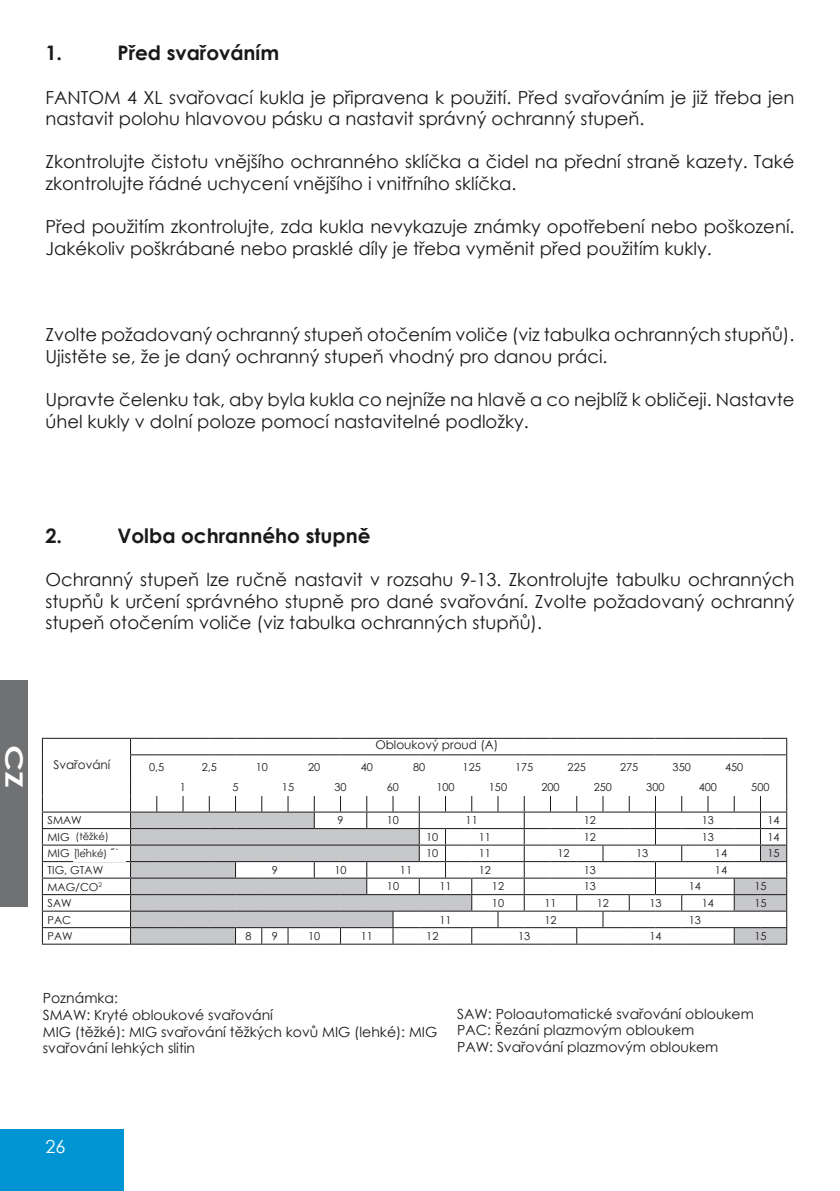
<style>
.page{position:relative;width:840px;height:1191px;background:#fff}
.page>*{position:absolute;margin:0;border:0;box-sizing:border-box;transform-origin:0 0}
.t1{font:700 24px "Century Gothic";color:#fff;scale:1.4 1}
.t2{font:700 20px "Century Gothic";color:#1b181c}
.t3{font:18px/21.6px "Century Gothic";color:#1b181c}
.t4{font:18px "Century Gothic";color:#fff}
.t5{font:14px/16.8px "Century Gothic";color:#1b181c}
.t6{font:12px "Century Gothic";color:#1b181c}
.t7{font:11px "Century Gothic";color:#1b181c}
.t8{font:10px/17.4px "Century Gothic";color:#1b181c}
</style>
<div class="page">
<hr style="left:42px;top:738px;width:88px;height:1px;background:#1b181c">
<hr style="left:42px;top:811px;width:88px;height:1px;background:#1b181c">
<hr style="left:42px;top:828px;width:88px;height:1px;background:#1b181c">
<hr style="left:42px;top:844px;width:88px;height:1px;background:#1b181c">
<hr style="left:42px;top:861px;width:88px;height:1px;background:#1b181c">
<hr style="left:42px;top:877px;width:88px;height:1px;background:#1b181c">
<hr style="left:42px;top:894px;width:88px;height:1px;background:#1b181c">
<hr style="left:42px;top:910px;width:88px;height:1px;background:#1b181c">
<hr style="left:42px;top:927px;width:88px;height:1px;background:#1b181c">
<svg style="left:42px;top:739px;width:1px;height:204px"></svg>
<hr style="left:42px;top:943px;width:88px;height:1px;background:#1b181c">
<svg style="left:130px;top:738px;width:656px;height:206px"></svg>
<div style="left:375px;top:740px;width:324px;height:13px;background:#fff"></div>
<div style="left:0;top:1129px;width:123px;height:62px;background:#0094d2"></div>
<div style="left:0;top:680px;width:27px;height:227px;background:#707173"></div>
<p class="t2" style="left:45px;top:38px;width:18px">1.</p>
<p class="t2" style="left:117px;top:38px;width:163px">Před svařováním</p>
<p class="t3" style="left:45px;top:86px;width:750px">FANTOM 4 XL svařovací kukla je připravena k použití. Před svařováním je již třeba jen nastavit polohu hlavovou pásku a nastavit správný ochranný stupeň.</p>
<p class="t3" style="left:45px;top:151px;width:750px">Zkontrolujte čistotu vnějšího ochranného sklíčka a čidel na přední straně kazety. Také zkontrolujte řádné uchycení vnějšího i vnitřního sklíčka.</p>
<p class="t3" style="left:45px;top:216px;width:750px">Před použitím zkontrolujte, zda kukla nevykazuje známky opotřebení nebo poškození.<br>Jakékoliv poškrábané nebo prasklé díly je třeba vyměnit před použitím kukly.</p>
<p class="t3" style="left:45px;top:324px;width:750px">Zvolte požadovaný ochranný stupeň otočením voliče (viz tabulka ochranných stupňů).<br>Ujistěte se, že je daný ochranný stupeň vhodný pro danou práci.</p>
<p class="t3" style="left:45px;top:388px;width:750px">Upravte čelenku tak, aby byla kukla co nejníže na hlavě a co nejblíž k obličeji. Nastavte úhel kukly v dolní poloze pomocí nastavitelné podložky.</p>
<p class="t2" style="left:45px;top:520px;width:18px">2.</p>
<p class="t2" style="left:117px;top:520px;width:254px">Volba ochranného stupně</p>
<p class="t3" style="left:45px;top:568px;width:750px;text-align:justify">Ochranný stupeň lze ručně nastavit v rozsahu 9-13. Zkontrolujte tabulku ochranných stupňů k určení správného stupně pro dané svařování. Zvolte požadovaný ochranný stupeň otočením voliče (viz tabulka ochranných stupňů).</p>
<h1 class="t1" style="left:32px;top:744px;width:32px;rotate:90deg">CZ</h1>
<p class="t6" style="left:53px;top:756px;width:58px">Svařování</p>
<p class="t7" style="left:59px;top:761px;width:57px">Hegesztési</p>
<p class="t6" style="left:375px;top:736px;width:124px">Obloukový proud (A)</p>
<p class="t7" style="left:396px;top:739px;width:127px">Íváramerősség (Amper)</p>
<p class="t7" style="left:149px;top:759px;width:17px">0,5</p>
<p class="t7" style="left:201px;top:759px;width:17px">2,5</p>
<p class="t7" style="left:255px;top:759px;width:14px">10</p>
<p class="t7" style="left:308px;top:759px;width:14px">20</p>
<p class="t7" style="left:360px;top:759px;width:14px">40</p>
<p class="t7" style="left:413px;top:759px;width:14px">80</p>
<p class="t7" style="left:462px;top:759px;width:20px">125</p>
<p class="t7" style="left:515px;top:759px;width:20px">175</p>
<p class="t7" style="left:567px;top:759px;width:20px">225</p>
<p class="t7" style="left:619px;top:759px;width:20px">275</p>
<p class="t7" style="left:672px;top:759px;width:20px">350</p>
<p class="t7" style="left:724px;top:759px;width:20px">450</p>
<p class="t7" style="left:180px;top:779px;width:8px">1</p>
<p class="t7" style="left:232px;top:779px;width:8px">5</p>
<p class="t7" style="left:282px;top:779px;width:14px">15</p>
<p class="t7" style="left:334px;top:779px;width:14px">30</p>
<p class="t7" style="left:386px;top:779px;width:14px">60</p>
<p class="t7" style="left:436px;top:779px;width:20px">100</p>
<p class="t7" style="left:488px;top:779px;width:20px">150</p>
<p class="t7" style="left:541px;top:779px;width:20px">200</p>
<p class="t7" style="left:593px;top:779px;width:20px">250</p>
<p class="t7" style="left:646px;top:779px;width:20px">300</p>
<p class="t7" style="left:698px;top:779px;width:20px">400</p>
<p class="t7" style="left:750px;top:779px;width:20px">500</p>
<p class="t7" style="left:47px;top:812px;width:36px">SMAW</p>
<p class="t7" style="left:337px;top:812px;width:8px">9</p>
<p class="t7" style="left:386px;top:812px;width:14px">10</p>
<p class="t7" style="left:465px;top:812px;width:14px">11</p>
<p class="t7" style="left:583px;top:812px;width:14px">12</p>
<p class="t7" style="left:701px;top:812px;width:14px">13</p>
<p class="t7" style="left:767px;top:812px;width:14px">14</p>
<p class="t7" style="left:47px;top:829px;width:67px">MIG (nehéz)</p>
<p class="t7" style="left:426px;top:829px;width:14px">10</p>
<p class="t7" style="left:478px;top:829px;width:14px">11</p>
<p class="t7" style="left:583px;top:829px;width:14px">12</p>
<p class="t7" style="left:701px;top:829px;width:14px">13</p>
<p class="t7" style="left:767px;top:829px;width:14px">14</p>
<p class="t7" style="left:47px;top:845px;width:73px">MIG (könnyű)</p>
<p class="t7" style="left:426px;top:845px;width:14px">10</p>
<p class="t7" style="left:478px;top:845px;width:14px">11</p>
<p class="t7" style="left:557px;top:845px;width:14px">12</p>
<p class="t7" style="left:635px;top:845px;width:14px">13</p>
<p class="t7" style="left:714px;top:845px;width:14px">14</p>
<p class="t7" style="left:767px;top:845px;width:14px">15</p>
<p class="t7" style="left:47px;top:862px;width:57px">TIG, GTAW</p>
<p class="t7" style="left:271px;top:862px;width:8px">9</p>
<p class="t7" style="left:334px;top:862px;width:14px">10</p>
<p class="t7" style="left:400px;top:862px;width:14px">11</p>
<p class="t7" style="left:478px;top:862px;width:14px">12</p>
<p class="t7" style="left:583px;top:862px;width:14px">13</p>
<p class="t7" style="left:714px;top:862px;width:14px">14</p>
<p class="t7" style="left:47px;top:879px;width:56px">MAG/CO<sup>2</sup></p>
<p class="t7" style="left:387px;top:879px;width:14px">10</p>
<p class="t7" style="left:439px;top:879px;width:14px">11</p>
<p class="t7" style="left:491px;top:879px;width:14px">12</p>
<p class="t7" style="left:583px;top:879px;width:14px">13</p>
<p class="t7" style="left:688px;top:879px;width:14px">14</p>
<p class="t7" style="left:754px;top:879px;width:14px">15</p>
<p class="t7" style="left:48px;top:895px;width:26px">SAW</p>
<p class="t7" style="left:491px;top:895px;width:14px">10</p>
<p class="t7" style="left:544px;top:895px;width:14px">11</p>
<p class="t7" style="left:596px;top:895px;width:14px">12</p>
<p class="t7" style="left:649px;top:895px;width:14px">13</p>
<p class="t7" style="left:701px;top:895px;width:14px">14</p>
<p class="t7" style="left:754px;top:895px;width:14px">15</p>
<p class="t7" style="left:48px;top:912px;width:25px">PAC</p>
<p class="t7" style="left:439px;top:912px;width:14px">11</p>
<p class="t7" style="left:544px;top:912px;width:14px">12</p>
<p class="t7" style="left:688px;top:912px;width:14px">13</p>
<p class="t7" style="left:48px;top:928px;width:27px">PAW</p>
<p class="t7" style="left:245px;top:928px;width:8px">8</p>
<p class="t7" style="left:272px;top:928px;width:8px">9</p>
<p class="t7" style="left:308px;top:928px;width:14px">10</p>
<p class="t7" style="left:360px;top:928px;width:14px">11</p>
<p class="t7" style="left:426px;top:928px;width:14px">12</p>
<p class="t7" style="left:518px;top:928px;width:14px">13</p>
<p class="t7" style="left:649px;top:928px;width:14px">14</p>
<p class="t7" style="left:754px;top:928px;width:14px">15</p>
<p class="t8" style="left:74px;top:827px;width:36px">(těžké) (lehké)</p>
<p class="t5" style="left:43px;top:989px;width:396px">Poznámka:<br>SMAW: Kryté obloukové svařování<br>MIG (těžké): MIG svařování těžkých kovů MIG (lehké): MIG svařování lehkých slitin</p>
<p class="t5" style="left:457px;top:1005px;width:298px">SAW: Poloautomatické svařování obloukem<br>PAC: Řezání plazmovým obloukem<br>PAW: Svařování plazmovým obloukem</p>
<p class="t4" style="left:45px;top:1133px;width:21px">26</p>
</div>
